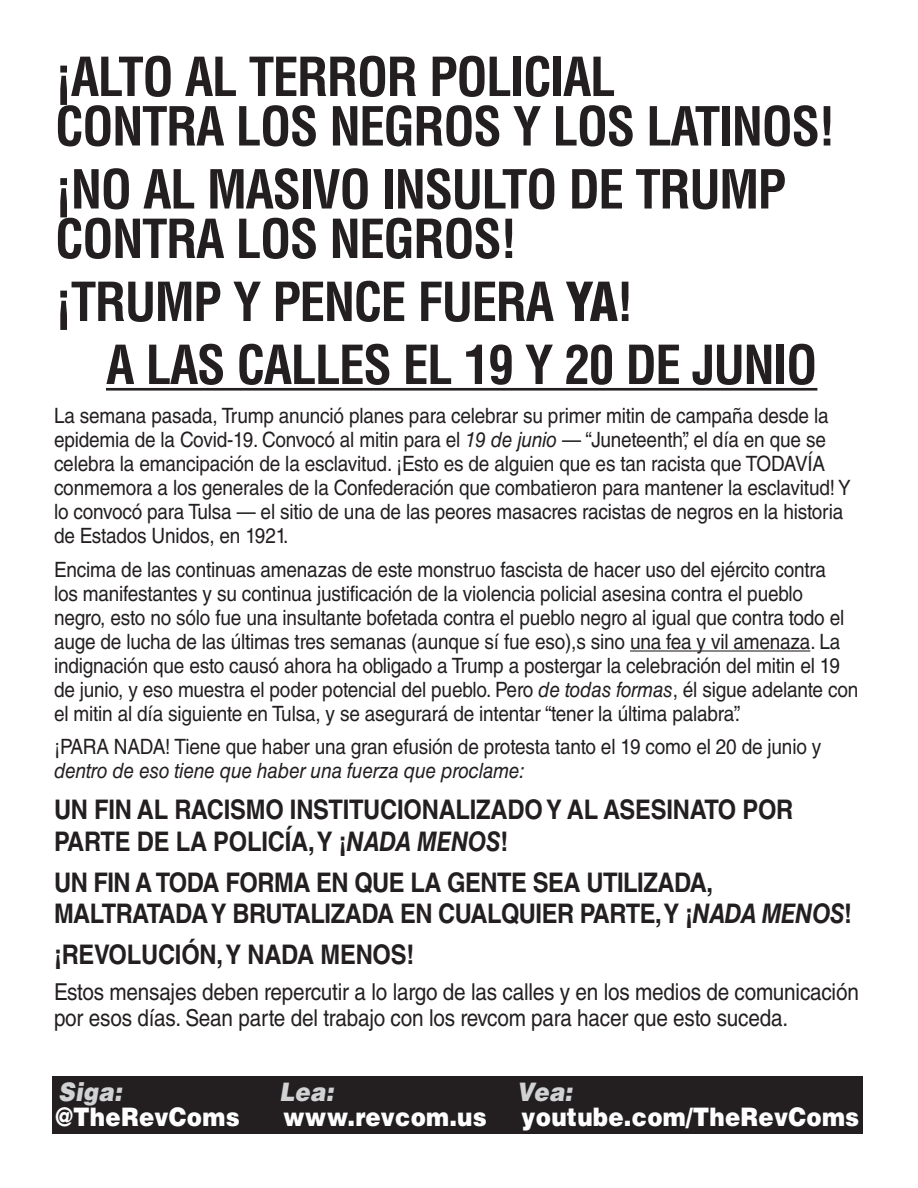
<style>
.page{position:relative;width:918px;height:1188px;background:#fff}
.page>*{position:absolute;margin:0;border:0;box-sizing:border-box;transform-origin:0 0}
.Headline{font:700 condensed 52.5px/49.5px "Helvetica LT Std";letter-spacing:-.03em;color:#231f20}
.Five_Stops{font:700 27px/31.5px "Helvetica LT Std";letter-spacing:-.02em;color:#231f20;scale:.88 1}
.t1{font:900 25.5px "Helvetica LT Std";letter-spacing:.01em;color:#fff;scale:.9 1}
.t2{font:italic 900 25.5px "Helvetica LT Std";letter-spacing:.01em;color:#d1d2d4;scale:.9 1}
.Five_Stops-2{font:23.25px/26.2px "Helvetica LT Std";letter-spacing:-.01em;color:#231f20;scale:.89 1}
.Five_Stops-3{font:21.15px/24px "Helvetica LT Std";letter-spacing:-.01em;color:#231f20;scale:.9 1}
.s1{font-weight:900}
.s2{font-style:italic}
</style>
<div class="page">
<hr style="left:630px;top:650px;width:180px;height:2px;background:#231f20">
<hr style="left:106px;top:388px;width:711px;height:3px;background:#231f20">
<div style="left:53px;top:1076px;width:810px;height:57px;background:#231f20"></div>
<p class="Headline" style="left:55px;top:52px;width:782px">¡ALTO AL TERROR POLICIAL<br>CONTRA LOS NEGROS Y LOS LATINOS!</p>
<p class="Headline" style="left:55px;top:164px;width:733px">¡NO AL MASIVO INSULTO DE TRUMP<br>CONTRA LOS NEGROS!</p>
<p class="Headline" style="left:55px;top:277px;width:580px">¡TRUMP Y PENCE FUERA <span class="s1">YA</span>!</p>
<p class="Headline" style="left:106px;top:340px;width:713px">A LAS CALLES EL 19 Y 20 DE JUNIO</p>
<p class="Five_Stops-3" style="left:54px;top:404px;width:887px">La semana pasada, Trump anunció planes para celebrar su primer mitin de campaña desde la epidemia de la Covid-19. Convocó al mitin para el <span class="s2">19 de junio</span> — “Juneteenth”, el día en que se celebra la emancipación de la esclavitud. ¡Esto es de alguien que es tan racista que TODAVÍA conmemora a los generales de la Confederación que combatieron para mantener la esclavitud! Y lo convocó para Tulsa — el sitio de una de las peores masacres racistas de negros en la historia de Estados Unidos, en 1921.</p>
<p class="Five_Stops-3" style="left:54px;top:557px;width:895px">Encima de las continuas amenazas de este monstruo fascista de hacer uso del ejército contra<br>los manifestantes y su continua justificación de la violencia policial asesina contra el pueblo negro, esto no sólo fue una insultante bofetada contra el pueblo negro al igual que contra todo el auge de lucha de las últimas tres semanas (aunque sí fue eso),s sino una fea y vil amenaza. La indignación que esto causó ahora ha obligado a Trump a postergar la celebración del mitin el 19 de junio, y eso muestra el poder potencial del pueblo. Pero <span class="s2">de todas formas</span>, él sigue adelante con el mitin al día siguiente en Tulsa, y se asegurará de intentar “tener la última palabra”.</p>
<p class="Five_Stops-3" style="left:54px;top:735px;width:854px">¡PARA NADA! Tiene que haber una gran efusión de protesta tanto el 19 como el 20 de junio y <span class="s2">dentro de eso tiene que haber una fuerza que proclame:</span></p>
<p class="Five_Stops" style="left:54px;top:794px;width:842px">UN FIN AL RACISMO INSTITUCIONALIZADO Y AL ASESINATO POR<br>PARTE DE LA POLICÍA, Y ¡<span class="s2">NADA MENOS</span>!</p>
<p class="Five_Stops" style="left:54px;top:866px;width:908px">UN FIN A TODA FORMA EN QUE LA GENTE SEA UTILIZADA,<br>MALTRATADA Y BRUTALIZADA EN CUALQUIER PARTE, Y ¡<span class="s2">NADA MENOS</span>!</p>
<p class="Five_Stops" style="left:54px;top:939px;width:411px">¡REVOLUCIÓN, Y NADA MENOS!</p>
<p class="Five_Stops-2" style="left:54px;top:979px;width:906px">Estos mensajes deben repercutir a lo largo de las calles y en los medios de comunicación por esos días. Sean parte del trabajo con los revcom para hacer que esto suceda.</p>
<p class="t2" style="left:58px;top:1075px;width:72px">Siga:</p>
<p class="t2" style="left:279px;top:1075px;width:62px">Lea:</p>
<p class="t2" style="left:517px;top:1075px;width:63px">Vea:</p>
<p class="t1" style="left:56px;top:1101px;width:206px">@TheRevComs</p>
<p class="t1" style="left:283px;top:1101px;width:228px">www.revcom.us</p>
<p class="t1" style="left:522px;top:1101px;width:377px">youtube.com/TheRevComs</p>
</div>
